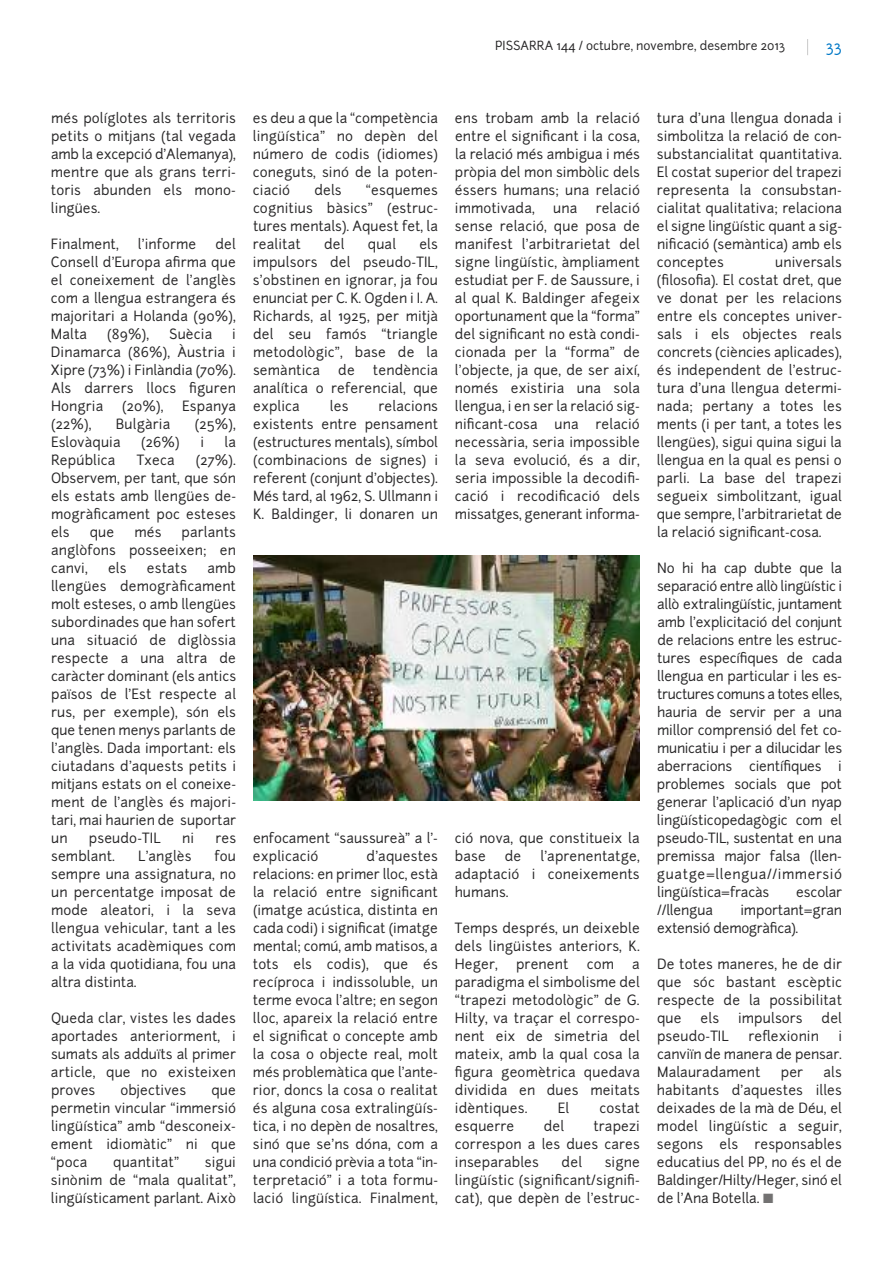
<style>
.page{position:relative;width:893px;height:1263px;background:#fff}
.page>*{position:absolute;margin:0;border:0;box-sizing:border-box;transform-origin:0 0}
.t1{font:15px "Junction";color:#0078c7}
.t2{font:13.5px/18px "Junction";letter-spacing:.01em;color:#272627;text-align:justify}
.t3{font:13.5px/18px "Junction";letter-spacing:-.02em;color:#272627}
.t4{font:13.5px "Junction";letter-spacing:-.01em;color:#272627}
.t5{font:12px "Junction";color:#272627}
.s1{color:#737272}
</style>
<div class="page">
<svg style="left:807px;top:39px;width:1px;height:16px"></svg>
<img style="left:253px;top:556px;width:387px;height:244px">
<p class="t5" style="left:495px;top:38px;width:292px">PISSARRA 144 / octubre, novembre, desembre 2013</p>
<p class="t1" style="left:826px;top:38px;width:18px">33</p>
<p class="t2" style="left:51px;top:109px;width:187px">més políglotes als territoris petits o mitjans (tal vegada amb la excepció d’Alemanya), mentre que als grans terri&shy;toris abunden els mono&shy;lingües.</p>
<p class="t2" style="left:51px;top:235px;width:69px">Finalment,</p>
<p class="t2" style="left:138px;top:235px;width:60px">l’informe</p>
<p class="t2" style="left:51px;top:235px;width:186px;text-indent:165px">del Consell d’Europa afirma que el coneixement de l’anglès com a llengua estrangera és majoritari a Holanda (90%), Malta</p>
<p class="t2" style="left:107px;top:325px;width:44px">(89%),</p>
<p class="t2" style="left:169px;top:325px;width:45px">Suècia</p>
<p class="t2" style="left:51px;top:325px;width:187px;text-indent:181px">i Dinamarca (86%), Àustria i Xipre (73%) i Finlàndia (70%).<br>Als darrers llocs figuren Hongria</p>
<p class="t2" style="left:122px;top:397px;width:43px">(20%),</p>
<p class="t2" style="left:182px;top:397px;width:55px">Espanya</p>
<p class="t2" style="left:51px;top:415px;width:42px">(22%),</p>
<p class="t2" style="left:116px;top:415px;width:56px">Bulgària</p>
<p class="t2" style="left:195px;top:415px;width:43px">(25%),</p>
<p class="t2" style="left:51px;top:433px;width:71px">Eslovàquia</p>
<p class="t2" style="left:141px;top:433px;width:40px">(26%)</p>
<p class="t2" style="left:200px;top:433px;width:5px">i</p>
<p class="t2" style="left:225px;top:433px;width:13px">la</p>
<p class="t2" style="left:51px;top:451px;width:66px">República</p>
<p class="t2" style="left:137px;top:451px;width:40px">Txeca</p>
<p class="t2" style="left:51px;top:451px;width:186px;text-indent:145px">(27%).<br>Observem, per tant, que són els estats amb llengües de&shy;mogràficament poc esteses els</p>
<p class="t2" style="left:51px;top:523px;width:186px;text-indent:131px">parlants anglòfons posseeixen; en canvi,</p>
<p class="t2" style="left:90px;top:523px;width:26px">que</p>
<p class="t2" style="left:134px;top:523px;width:29px">més</p>
<p class="t2" style="left:51px;top:559px;width:187px;text-indent:156px">amb llengües demogràficament molt esteses, o amb llengües subordinades que han sofert una situació de diglòssia respecte a una altra de caràcter dominant (els antics països de l’Est respecte al rus, per exemple), són els que tenen menys parlants de l’anglès. Dada important: els ciutadans d’aquests petits i mitjans estats on el coneixe&shy;ment de l’anglès és majori&shy;tari, mai haurien de suportar un</p>
<p class="t2" style="left:108px;top:559px;width:20px">els</p>
<p class="t2" style="left:147px;top:559px;width:42px">estats</p>
<p class="t2" style="left:89px;top:829px;width:73px">pseudo-TIL</p>
<p class="t2" style="left:182px;top:829px;width:13px">ni</p>
<p class="t2" style="left:215px;top:829px;width:22px">res</p>
<p class="t2" style="left:51px;top:847px;width:65px">semblant.</p>
<p class="t2" style="left:138px;top:847px;width:55px">L’anglès</p>
<p class="t2" style="left:51px;top:847px;width:187px;text-indent:164px">fou sempre una assignatura, no un percentatge imposat de mode aleatori, i la seva llengua vehicular, tant a les activitats acadèmiques com a la vida quotidiana, fou una altra distinta.</p>
<p class="t2" style="left:51px;top:1009px;width:186px">Queda clar, vistes les dades aportades anteriorment, i sumats als adduïts al primer article, que no existeixen proves</p>
<p class="t2" style="left:120px;top:1081px;width:67px">objectives</p>
<p class="t2" style="left:51px;top:1081px;width:187px;text-indent:160px">que permetin vincular “immersió lingüística” amb “desconeix&shy;ement idiomàtic” ni que “poca</p>
<p class="t2" style="left:51px;top:1153px;width:186px;text-indent:154px">sigui sinònim de “mala qualitat”, lingüísticament parlant. Això</p>
<p class="t2" style="left:113px;top:1153px;width:67px">quantitat”</p>
<p class="t2" style="left:253px;top:109px;width:187px">es deu a que la “competència lingüística” no depèn del número de codis (idiomes) coneguts, sinó de la poten&shy;ciació</p>
<p class="t2" style="left:314px;top:181px;width:29px">dels</p>
<p class="t2" style="left:253px;top:181px;width:186px;text-indent:113px">“esquemes cognitius bàsics” (estruc&shy;tures mentals). Aquest fet, la realitat</p>
<p class="t2" style="left:253px;top:235px;width:187px;text-indent:166px">els impulsors del pseudo-TIL, s’obstinen en ignorar, ja fou enunciat per C. K. Ogden i I. A.<br>Richards, al 1925, per mitjà del seu famós “triangle metodològic”, base de la semàntica</p>
<p class="t2" style="left:324px;top:235px;width:22px">del</p>
<p class="t2" style="left:368px;top:235px;width:30px">qual</p>
<p class="t2" style="left:253px;top:361px;width:186px;text-indent:120px">tendència analítica o referencial, que explica</p>
<p class="t2" style="left:338px;top:361px;width:18px">de</p>
<p class="t2" style="left:253px;top:397px;width:187px;text-indent:126px">relacions existents entre pensament (estructures mentals), símbol (combinacions de signes) i referent (conjunt d’objectes).<br>Més tard, al 1962, S. Ullmann i K. Baldinger, li donaren un</p>
<p class="t2" style="left:330px;top:397px;width:20px">les</p>
<p class="t2" style="left:455px;top:109px;width:186px">ens trobam amb la relació entre el significant i la cosa, la relació més ambigua i més pròpia del mon simbòlic dels éssers humans; una relació immotivada,</p>
<p class="t2" style="left:455px;top:199px;width:187px;text-indent:141px">relació sense relació, que posa de manifest l’arbitrarietat del signe lingüístic, àmpliament estudiat per F. de Saussure, i al qual K. Baldinger afegeix oportunament que la “forma” del significant no està condi&shy;cionada per la “forma” de l’objecte, ja que, de ser així, només existiria una sola llengua, i en ser la relació sig&shy;nificant-cosa</p>
<p class="t2" style="left:553px;top:199px;width:26px">una</p>
<p class="t2" style="left:455px;top:415px;width:187px;text-indent:141px">relació necessària, seria impossible la seva evolució, és a dir, seria impossible la decodifi&shy;cació i recodificació dels missatges, generant informa-</p>
<p class="t2" style="left:554px;top:415px;width:26px">una</p>
<p class="t2" style="left:253px;top:829px;width:186px">enfocament “saussureà” a l’- explicació</p>
<p class="t2" style="left:253px;top:847px;width:187px;text-indent:114px">d’aquestes relacions: en primer lloc, està la relació entre significant (imatge acústica, distinta en cada codi) i significat (imatge mental; comú, amb matisos, a tots els codis), que és recíproca i indissoluble, un terme evoca l’altre; en segon lloc, apareix la relació entre el significat o concepte amb la cosa o objecte real, molt més problemàtica que l’ante&shy;rior, doncs la cosa o realitat és alguna cosa extralingüís&shy;tica, i no depèn de nosaltres, sinó que se’ns dóna, com a una condició prèvia a tota “in&shy;terpretació” i a tota formu&shy;lació lingüística. Finalment,</p>
<p class="t2" style="left:455px;top:829px;width:186px">ció nova, que constitueix la base</p>
<p class="t2" style="left:455px;top:847px;width:186px;text-indent:86px">l’aprenentatge, adaptació i coneixements humans.</p>
<p class="t2" style="left:455px;top:919px;width:186px">Temps després, un deixeble dels lingüistes anteriors, K.<br>Heger,</p>
<p class="t2" style="left:505px;top:847px;width:18px">de</p>
<p class="t2" style="left:516px;top:955px;width:54px">prenent</p>
<p class="t2" style="left:587px;top:955px;width:29px">com</p>
<p class="t2" style="left:455px;top:955px;width:187px;text-indent:177px">a paradigma el simbolisme del “trapezi metodològic” de G.<br>Hilty, va traçar el correspo&shy;nent eix de simetria del mateix, amb la qual cosa la figura geomètrica quedava dividida en dues meitats idèntiques.</p>
<p class="t2" style="left:558px;top:1099px;width:13px">El</p>
<p class="t2" style="left:599px;top:1099px;width:42px">costat</p>
<p class="t2" style="left:455px;top:1117px;width:61px">esquerre</p>
<p class="t2" style="left:544px;top:1117px;width:22px">del</p>
<p class="t2" style="left:455px;top:1117px;width:186px;text-indent:138px">trapezi correspon a les dues cares inseparables</p>
<p class="t2" style="left:562px;top:1153px;width:22px">del</p>
<p class="t2" style="left:455px;top:1153px;width:186px;text-indent:150px">signe lingüístic (significant/signifi&shy;cat), que depèn de l’estruc-</p>
<p class="t2" style="left:657px;top:109px;width:187px">tura d’una llengua donada i simbolitza la relació de con&shy;substancialitat quantitativa.<br>El costat superior del trapezi representa la consubstan&shy;cialitat qualitativa; relaciona el signe lingüístic quant a sig&shy;nificació (semàntica) amb els conceptes</p>
<p class="t2" style="left:657px;top:253px;width:187px;text-indent:118px">universals (filosofia). El costat dret, que ve donat per les relacions entre els conceptes univer&shy;sals i els objectes reals concrets (ciències aplicades), és independent de l’estruc&shy;tura d’una llengua determi&shy;nada; pertany a totes les ments (i per tant, a totes les llengües), sigui quina sigui la llengua en la qual es pensi o parli. La base del trapezi segueix simbolitzant, igual que sempre, l’arbitrarietat de la relació significant-cosa.</p>
<p class="t2" style="left:657px;top:559px;width:187px">No hi ha cap dubte que la separació entre allò lingüístic i allò extralingüístic, juntament amb l’explicitació del conjunt de relacions entre les estruc&shy;tures específiques de cada llengua en particular i les es&shy;tructures comuns a totes elles, hauria de servir per a una millor comprensió del fet co&shy;municatiu i per a dilucidar les aberracions científiques i problemes socials que pot generar l’aplicació d’un nyap lingüísticopedagògic com el pseudo-TIL, sustentat en una premissa major falsa (llen&shy;guatge=llengua//immersió lingüística=fracàs</p>
<p class="t4" style="left:796px;top:884px;width:47px">escolar</p>
<p class="t4" style="left:657px;top:902px;width:57px">//llengua</p>
<p class="t3" style="left:657px;top:901px;width:186px;text-indent:83px">important=gran extensió demogràfica).</p>
<p class="t2" style="left:657px;top:955px;width:186px">De totes maneres, he de dir que sóc bastant escèptic respecte de la possibilitat que</p>
<p class="t2" style="left:701px;top:1009px;width:20px">els</p>
<p class="t2" style="left:738px;top:1009px;width:66px">impulsors</p>
<p class="t2" style="left:822px;top:1009px;width:22px">del</p>
<p class="t2" style="left:657px;top:1027px;width:73px">pseudo-TIL</p>
<p class="t2" style="left:748px;top:1027px;width:72px">reflexionin</p>
<p class="t2" style="left:657px;top:1027px;width:186px;text-indent:181px">i canviïn de manera de pensar.<br>Malauradament</p>
<p class="t2" style="left:657px;top:1063px;width:187px;text-indent:167px">als habitants d’aquestes illes deixades de la mà de Déu, el model lingüístic a seguir, segons els responsables educatius del PP, no és el de Baldinger/Hilty/Heger, sinó el de l’Ana Botella. <span class="s1">■</span></p>
<p class="t2" style="left:781px;top:1063px;width:24px">per</p>
</div>
